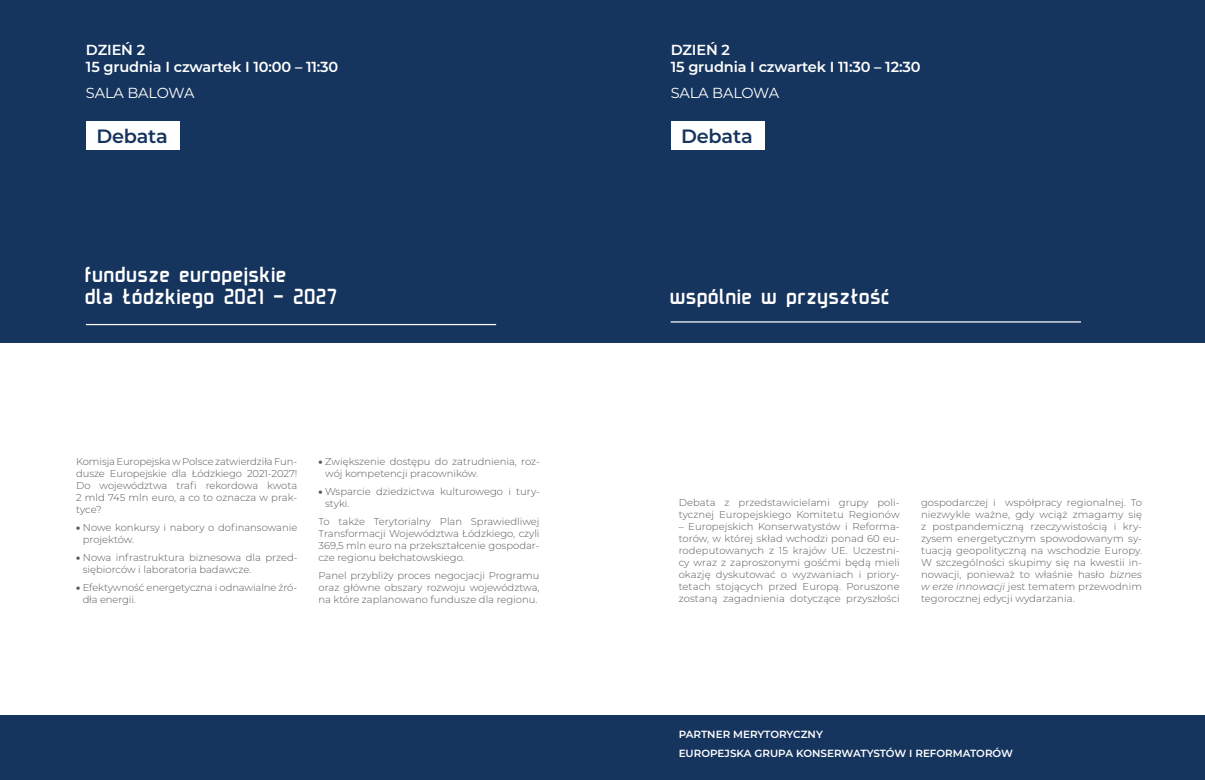
<style>
.page{position:relative;width:1205px;height:780px;background:#fff}
.page>*{position:absolute;margin:0;border:0;box-sizing:border-box;transform-origin:0 0}
.t1{font:21.62px/21.6px "lodzer";color:#fff}
.t2{font:600 19.25px "Montserrat";letter-spacing:-.01em;color:#15345e}
.t3{font:600 14.5px/17.5px "Montserrat";letter-spacing:-.01em;color:#fff}
.t4{font:14.5px "Montserrat";letter-spacing:-.01em;color:#fff}
.t5{font:600 10.38px "Montserrat";color:#fff}
.t6{font:300 10px/12px "Montserrat";color:#57585a}
.s1{font-weight:900}
.s2{font-style:italic}
</style>
<div class="page">
<div style="left:602px;top:0;width:603px;height:780px;background:#15345e"></div>
<div style="left:671px;top:122px;width:93px;height:28px;background:#fff"></div>
<hr style="left:671px;top:321px;width:410px;height:1px;background:#fff">
<div style="left:602px;top:344px;width:603px;height:371px;background:#fff"></div>
<div style="left:0;top:0;width:602px;height:780px;background:#15345e"></div>
<div style="left:86px;top:122px;width:94px;height:28px;background:#fff"></div>
<hr style="left:86px;top:324px;width:410px;height:1px;background:#fff">
<div style="left:0;top:344px;width:602px;height:371px;background:#fff"></div>
<p class="t3" style="left:86px;top:40px;width:254px">DZIEŃ 2<br>15 grudnia I czwartek I 10:00 – 11:30</p>
<p class="t4" style="left:86px;top:83px;width:110px">SALA BALOWA</p>
<p class="t2" style="left:96px;top:123px;width:73px">Debata</p>
<p class="t1" style="left:86px;top:264px;width:254px">fundusze europejskie<br>dla Łódzkiego 2021 – 2027</p>
<p class="t6" style="left:76px;top:455px;width:223px;text-align:justify">Komisja Europejska w Polsce zatwierdziła Fun&shy;dusze Europejskie dla Łódzkiego 2021-2027!<br>Do województwa trafi rekordowa kwota 2 mld 745 mln euro, a co to oznacza w prak&shy;tyce?</p>
<p class="t6" style="left:83px;top:521px;width:216px;text-indent:-7px"><span class="s1">•</span> Nowe konkursy i nabory o dofinansowanie projektów.</p>
<p class="t6" style="left:83px;top:551px;width:216px;text-indent:-7px"><span class="s1">•</span> Nowa infrastruktura biznesowa dla przed&shy;siębiorców i laboratoria badawcze.</p>
<p class="t6" style="left:83px;top:581px;width:216px;text-indent:-6px"><span class="s1">•</span> Efektywność energetyczna i odnawialne źró&shy;dła energii.</p>
<p class="t6" style="left:325px;top:455px;width:216px;text-indent:-7px"><span class="s1">•</span> Zwiększenie dostępu do zatrudnienia, roz&shy;wój kompetencji pracowników.</p>
<p class="t6" style="left:325px;top:485px;width:216px;text-indent:-7px"><span class="s1">•</span> Wsparcie dziedzictwa kulturowego i tury&shy;styki.</p>
<p class="t6" style="left:318px;top:515px;width:223px;text-align:justify">To także Terytorialny Plan Sprawiedliwej Transformacji Województwa Łódzkiego, czyli 369,5 mln euro na przekształcenie gospodar&shy;cze regionu bełchatowskiego.</p>
<p class="t6" style="left:318px;top:569px;width:223px;text-align:justify">Panel przybliży proces negocjacji Programu oraz główne obszary rozwoju województwa, na które zaplanowano fundusze dla regionu.</p>
<p class="t3" style="left:671px;top:40px;width:251px">DZIEŃ 2<br>15 grudnia I czwartek I 11:30 – 12:30</p>
<p class="t4" style="left:671px;top:83px;width:110px">SALA BALOWA</p>
<p class="t2" style="left:681px;top:123px;width:73px">Debata</p>
<p class="t1" style="left:671px;top:285px;width:222px">wspólnie w przyszłość</p>
<p class="t6" style="left:679px;top:496px;width:223px">Debata z przedstawicielami grupy poli&shy;tycznej Europejskiego Komitetu Regionów</p>
<p class="t6" style="left:679px;top:520px;width:223px;text-align:justify">– Europejskich Konserwatystów i Reforma&shy;torów, w której skład wchodzi ponad 60 eu&shy;rodeputowanych z 15 krajów UE. Uczestni&shy;cy wraz z zaproszonymi gośćmi będą mieli okazję dyskutować o wyzwaniach i priory&shy;tetach stojących przed Europą. Poruszone zostaną zagadnienia dotyczące przyszłości</p>
<p class="t6" style="left:921px;top:496px;width:223px;text-align:justify">gospodarczej i współpracy regionalnej. To niezwykle ważne, gdy wciąż zmagamy się z postpandemiczną rzeczywistością i kry&shy;zysem energetycznym spowodowanym sy&shy;tuacją geopolityczną na wschodzie Europy.<br>W szczególności skupimy się na kwestii in&shy;nowacji, ponieważ to właśnie hasło <span class="s2">biznes w erze innowacji</span> jest tematem przewodnim tegorocznej edycji wydarzania.</p>
<p class="t5" style="left:679px;top:727px;width:146px">PARTNER MERYTORYCZNY</p>
<p class="t5" style="left:679px;top:745px;width:336px">EUROPEJSKA GRUPA KONSERWATYSTÓW I REFORMATORÓW</p>
</div>
